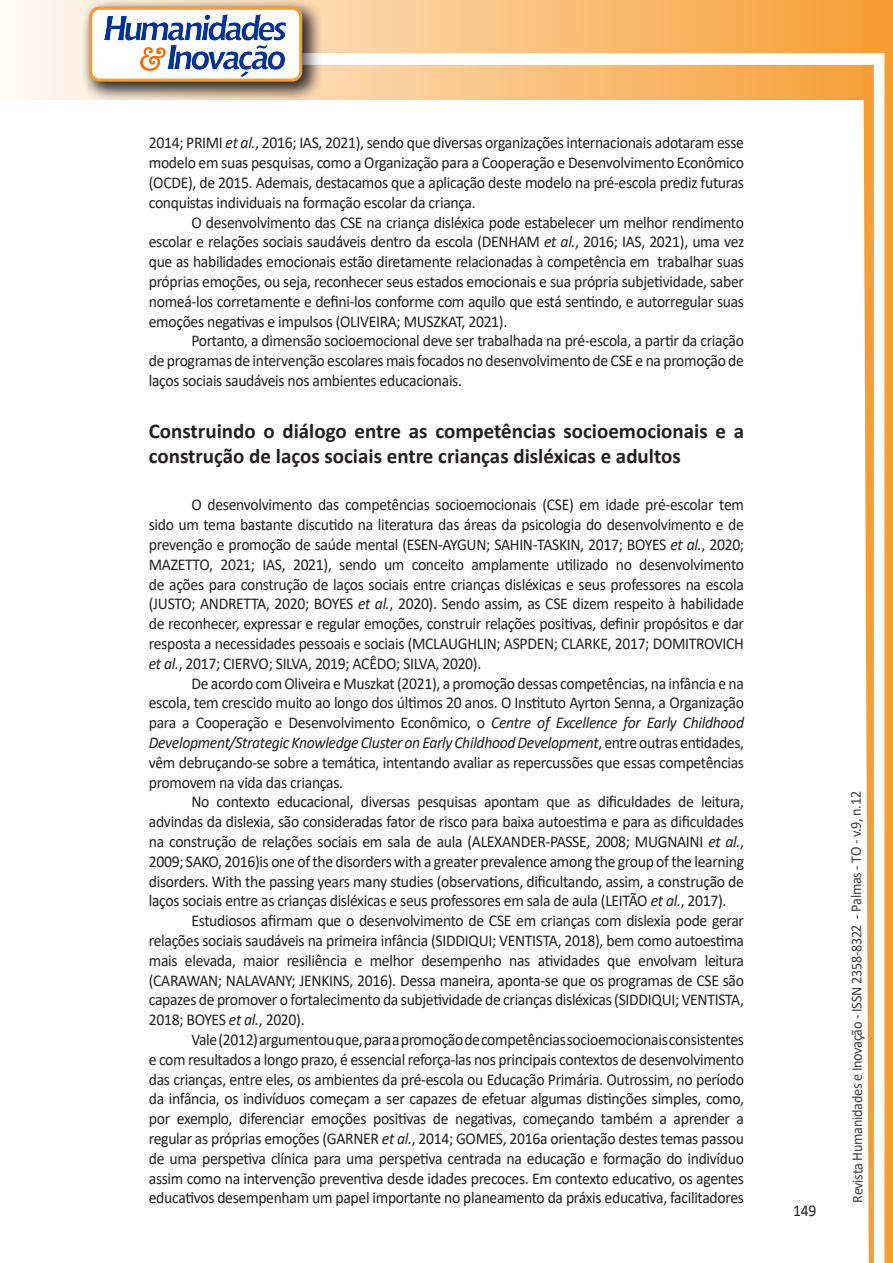
<style>
.page{position:relative;width:893px;height:1263px;background:#fff}
.page>*{position:absolute;margin:0;border:0;box-sizing:border-box;transform-origin:0 0}
.Titulo_2{font:700 21px/25.2px "Calibri";color:#231f20}
.texto{font:16.5px/19.8px "Calibri";letter-spacing:-.02em;color:#231f20;text-align:justify;scale:.95 1}
.t1{font:15px "Calibri";letter-spacing:-.025em;color:#3e3e3f;scale:.95 1}
.s1{font-style:italic}
</style>
<div class="page">
<svg style="left:5px;top:0;width:858px;height:100px;background:#f9c484"></svg>
<div style="left:302px;top:53px;width:582px;height:12px;background:#fff;border:2px solid #fff"></div>
<svg style="left:863px;top:0;width:30px;height:1263px"></svg>
<div style="left:81px;top:0;width:241px;height:102px;background:#231f20;opacity:.75"></div>
<div style="left:91px;top:8px;width:210px;height:72px;background:#fff;border-radius:9px"></div>
<img style="left:104px;top:14px;width:181px;height:62px">
<div style="left:89px;top:7px;width:213px;height:75px;border:3px solid #f69e34;border-radius:9px"></div>
<p class="texto" style="left:149px;top:133px;width:628px">2014; PRIMI <span class="s1">et al.</span>, 2016; IAS, 2021), sendo que diversas organizações internacionais adotaram esse modelo em suas pesquisas, como a Organização para a Cooperação e Desenvolvimento Econômico (OCDE), de 2015. Ademais, destacamos que a aplicação deste modelo na pré-escola prediz futuras conquistas individuais na formação escolar da criança.</p>
<p class="texto" style="left:149px;top:212px;width:628px;text-indent:43px">O desenvolvimento das CSE na criança disléxica pode estabelecer um melhor rendimento escolar e relações sociais saudáveis dentro da escola (DENHAM <span class="s1">et al.</span>, 2016; IAS, 2021), uma vez que as habilidades emocionais estão diretamente relacionadas à competência em trabalhar suas próprias emoções, ou seja, reconhecer seus estados emocionais e sua própria subjetividade, saber nomeá-los corretamente e defini-los conforme com aquilo que está sentindo, e autorregular suas emoções negativas e impulsos (OLIVEIRA; MUSZKAT, 2021).</p>
<p class="texto" style="left:149px;top:331px;width:628px;text-indent:43px">Portanto, a dimensão socioemocional deve ser trabalhada na pré-escola, a partir da criação de programas de intervenção escolares mais focados no desenvolvimento de CSE e na promoção de laços sociais saudáveis nos ambientes educacionais.</p>
<p class="Titulo_2" style="left:149px;top:418px;width:597px">Construindo o diálogo entre as competências socioemocionais e a construção de laços sociais entre crianças disléxicas e adultos</p>
<p class="texto" style="left:149px;top:494px;width:628px;text-indent:43px">O desenvolvimento das competências socioemocionais (CSE) em idade pré-escolar tem sido um tema bastante discutido na literatura das áreas da psicologia do desenvolvimento e de prevenção e promoção de saúde mental (ESEN-AYGUN; SAHIN-TASKIN, 2017; BOYES <span class="s1">et al.</span>, 2020; MAZETTO, 2021; IAS, 2021), sendo um conceito amplamente utilizado no desenvolvimento de ações para construção de laços sociais entre crianças disléxicas e seus professores na escola (JUSTO; ANDRETTA, 2020; BOYES <span class="s1">et al.</span>, 2020). Sendo assim, as CSE dizem respeito à habilidade de reconhecer, expressar e regular emoções, construir relações positivas, definir propósitos e dar resposta a necessidades pessoais e sociais (MCLAUGHLIN; ASPDEN; CLARKE, 2017; DOMITROVICH <span class="s1">et al.</span>, 2017; CIERVO; SILVA, 2019; ACÊDO; SILVA, 2020).</p>
<p class="texto" style="left:149px;top:673px;width:628px;text-indent:43px">De acordo com Oliveira e Muszkat (2021), a promoção dessas competências, na infância e na escola, tem crescido muito ao longo dos últimos 20 anos. O Instituto Ayrton Senna, a Organização para a Cooperação e Desenvolvimento Econômico, o <span class="s1">Centre of Excellence for Early Childhood Development/Strategic Knowledge Cluster on Early Childhood Development</span>, entre outras entidades, vêm debruçando-se sobre a temática, intentando avaliar as repercussões que essas competências promovem na vida das crianças.</p>
<p class="texto" style="left:149px;top:791px;width:628px;text-indent:43px">No contexto educacional, diversas pesquisas apontam que as dificuldades de leitura, advindas da dislexia, são consideradas fator de risco para baixa autoestima e para as dificuldades na construção de relações sociais em sala de aula (ALEXANDER-PASSE, 2008; MUGNAINI <span class="s1">et al.</span>, 2009; SAKO, 2016)is one of the disorders with a greater prevalence among the group of the learning disorders. With the passing years many studies (observations, dificultando, assim, a construção de laços sociais entre as crianças disléxicas e seus professores em sala de aula (LEITÃO <span class="s1">et al.</span>, 2017).</p>
<p class="texto" style="left:149px;top:910px;width:628px;text-indent:43px">Estudiosos afirmam que o desenvolvimento de CSE em crianças com dislexia pode gerar relações sociais saudáveis na primeira infância (SIDDIQUI; VENTISTA, 2018), bem como autoestima mais elevada, maior resiliência e melhor desempenho nas atividades que envolvam leitura (CARAWAN; NALAVANY; JENKINS, 2016). Dessa maneira, aponta-se que os programas de CSE são capazes de promover o fortalecimento da subjetividade de crianças disléxicas (SIDDIQUI; VENTISTA, 2018; BOYES <span class="s1">et al.</span>, 2020).</p>
<p class="texto" style="left:149px;top:1029px;width:628px;text-indent:43px">Vale (2012) argumentou que, para a promoção de competências socioemocionais consistentes e com resultados a longo prazo, é essencial reforça-las nos principais contextos de desenvolvimento das crianças, entre eles, os ambientes da pré-escola ou Educação Primária. Outrossim, no período da infância, os indivíduos começam a ser capazes de efetuar algumas distinções simples, como, por exemplo, diferenciar emoções positivas de negativas, começando também a aprender a regular as próprias emoções (GARNER <span class="s1">et al.</span>, 2014; GOMES, 2016a orientação destes temas passou de uma perspetiva clínica para uma perspetiva centrada na educação e formação do indivíduo assim como na intervenção preventiva desde idades precoces. Em contexto educativo, os agentes educativos desempenham um papel importante no planeamento da práxis educativa, facilitadores</p>
<p class="texto" style="left:793px;top:1200px;width:26px">149</p>
<p class="t1" style="left:846px;top:1203px;width:435px;rotate:-90deg">Revista Humanidades e Inovação - ISSN 2358-8322 - Palmas - TO - v.9, n.12</p>
</div>
